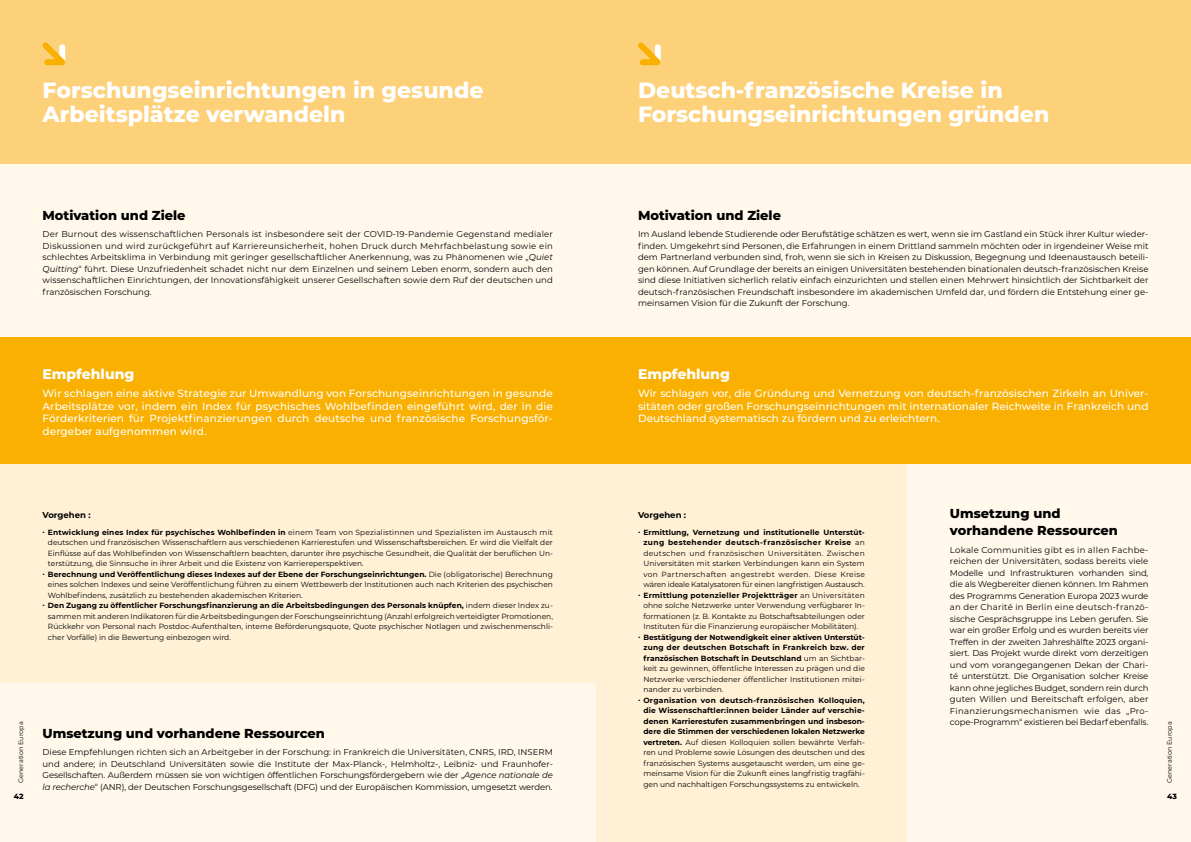
<style>
.page{position:relative;width:1191px;height:842px;background:#fff}
.page>*{position:absolute;margin:0;border:0;box-sizing:border-box;transform-origin:0 0}
.t1{font:800 22px/24px "Montserrat";color:#fff}
.t2{font:800 14px "Montserrat";color:#fff}
.t3{font:800 13px/17px "Montserrat";color:#000}
.t4{font:500 10.5px/12.5px "Montserrat";color:#fff;text-align:justify}
.t5{font:8.5px/11.5px "Montserrat";letter-spacing:-.01em;color:#000;text-align:justify}
.t6{font:700 8.5px "Montserrat";color:#000}
.t7{font:7.5px/10.5px "Montserrat";color:#000;text-align:justify}
.t8{font:700 7.5px "Montserrat";letter-spacing:.01em;color:#000}
.t9{font:7.5px "Montserrat";letter-spacing:.02em;color:#000}
.t10{font:7.5px "Montserrat";letter-spacing:.04em;color:#000}
.t11{font:7.5px "Montserrat";letter-spacing:-.02em;color:#000}
.t12{font:700 7.5px "Montserrat";letter-spacing:.03em;color:#000}
.t13{font:700 7.5px "Montserrat";letter-spacing:.05em;color:#000}
.t14{font:800 7.5px "Montserrat";color:#000}
.t15{font:6.5px "Montserrat";color:#000}
.s1{font-style:italic}
.s2{font-weight:700}
.s3{font-weight:400}
</style>
<div class="page">
<div style="left:595px;top:0;width:596px;height:164px;background:#fdd07a"></div>
<svg style="left:638px;top:42px;width:23px;height:23px"></svg>
<div style="left:595px;top:164px;width:596px;height:185px;background:#fff8eb"></div>
<div style="left:907px;top:463px;width:284px;height:379px;background:#fff8eb"></div>
<div style="left:595px;top:463px;width:312px;height:379px;background:#fff0d6"></div>
<div style="left:595px;top:337px;width:596px;height:126px;background:#f9b000"></div>
<div style="left:0;top:0;width:595px;height:164px;background:#fdd07a"></div>
<svg style="left:42px;top:42px;width:24px;height:23px"></svg>
<div style="left:0;top:164px;width:595px;height:173px;background:#fff8eb"></div>
<div style="left:0;top:682px;width:595px;height:160px;background:#fff8eb"></div>
<div style="left:0;top:463px;width:595px;height:219px;background:#fff0d6"></div>
<div style="left:0;top:337px;width:595px;height:126px;background:#f9b000"></div>
<h1 class="t1" style="left:43px;top:77px;width:442px">Forschungseinrichtungen in gesunde<br>Arbeitsplätze verwandeln</h1>
<h3 class="t3" style="left:43px;top:206px;width:144px">Motivation und Ziele</h3>
<p class="t5" style="left:43px;top:228px;width:512px">Der Burnout des wissenschaftlichen Personals ist insbesondere seit der COVID-19-Pandemie Gegenstand medialer Diskussionen und wird zurückgeführt auf Karriereunsicherheit, hohen Druck durch Mehrfachbelastung sowie ein schlechtes Arbeitsklima in Verbindung mit geringer gesellschaftlicher Anerkennung, was zu Phänomenen wie „<span class="s1">Quiet Quitting</span>“ führt. Diese Unzufriedenheit schadet nicht nur dem Einzelnen und seinem Leben enorm, sondern auch den wissenschaftlichen Einrichtungen, der Innovationsfähigkeit unserer Gesellschaften sowie dem Ruf der deutschen und französischen Forschung.</p>
<h2 class="t2" style="left:43px;top:364px;width:93px">Empfehlung</h2>
<p class="t4" style="left:43px;top:387px;width:512px">Wir schlagen eine aktive Strategie zur Umwandlung von Forschungseinrichtungen in gesunde Arbeitsplätze vor, indem ein Index für psychisches Wohlbefinden eingeführt wird, der in die Förderkriterien für Projektfinanzierungen durch deutsche und französische Forschungsför&shy;dergeber aufgenommen wird.</p>
<h1 class="t1" style="left:638px;top:77px;width:413px">Deutsch-französische Kreise in<br>Forschungseinrichtungen gründen</h1>
<h3 class="t3" style="left:638px;top:206px;width:144px">Motivation und Ziele</h3>
<p class="t5" style="left:638px;top:228px;width:512px">Im Ausland lebende Studierende oder Berufstätige schätzen es wert, wenn sie im Gastland ein Stück ihrer Kultur wieder&shy;finden. Umgekehrt sind Personen, die Erfahrungen in einem Drittland sammeln möchten oder in irgendeiner Weise mit dem Partnerland verbunden sind, froh, wenn sie sich in Kreisen zu Diskussion, Begegnung und Ideenaustausch beteili&shy;gen können. Auf Grundlage der bereits an einigen Universitäten bestehenden binationalen deutsch-französischen Kreise sind diese Initiativen sicherlich relativ einfach einzurichten und stellen einen Mehrwert hinsichtlich der Sichtbarkeit der deutsch-französischen Freundschaft insbesondere im akademischen Umfeld dar, und fördern die Entstehung einer ge&shy;meinsamen Vision für die Zukunft der Forschung.</p>
<h2 class="t2" style="left:638px;top:364px;width:93px">Empfehlung</h2>
<p class="t4" style="left:638px;top:387px;width:512px">Wir schlagen vor, die Gründung und Vernetzung von deutsch-französischen Zirkeln an Univer&shy;sitäten oder großen Forschungseinrichtungen mit internationaler Reichweite in Frankreich und Deutschland systematisch zu fördern und zu erleichtern.</p>
<h3 class="t3" style="left:950px;top:505px;width:169px">Umsetzung und vorhandene Ressourcen</h3>
<p class="t5" style="left:950px;top:544px;width:200px">Lokale Communities gibt es in allen Fachbe&shy;reichen der Universitäten, sodass bereits viele Modelle und Infrastrukturen vorhanden sind, die als Wegbereiter dienen können. Im Rahmen des Programms Generation Europa 2023 wurde an der Charité in Berlin eine deutsch-franzö&shy;sische Gesprächsgruppe ins Leben gerufen. Sie war ein großer Erfolg und es wurden bereits vier Treffen in der zweiten Jahreshälfte 2023 organi&shy;siert. Das Projekt wurde direkt vom derzeitigen und vom vorangegangenen Dekan der Chari&shy;té unterstützt. Die Organisation solcher Kreise kann ohne jegliches Budget, sondern rein durch guten Willen und Bereitschaft erfolgen, aber Finanzierungsmechanismen wie das „Pro&shy;cope-Programm“ existieren bei Bedarf ebenfalls.</p>
<p class="t6" style="left:43px;top:509px;width:50px">Vorgehen :</p>
<p class="t9" style="left:43px;top:527px;width:512px"><span class="s2">∙ Entwicklung eines Index für psychisches Wohlbefinden in</span> einem Team von Spezialistinnen und Spezialisten im Austausch mit</p>
<p class="t7" style="left:48px;top:537px;width:506px">deutschen und französischen Wissenschaftlern aus verschiedenen Karrierestufen und Wissenschaftsbereichen. Er wird die Vielfalt der</p>
<p class="t7" style="left:48px;top:548px;width:506px">Einflüsse auf das Wohlbefinden von Wissenschaftlern beachten, darunter ihre psychische Gesundheit, die Qualität der beruflichen Un-</p>
<p class="t7" style="left:48px;top:558px;width:317px">terstützung, die Sinnsuche in ihrer Arbeit und die Existenz von Karriereperspektiven.</p>
<p class="t8" style="left:43px;top:569px;width:512px">∙ Berechnung und Veröffentlichung dieses Indexes auf der Ebene der Forschungseinrichtungen. <span class="s3">Die (obligatorische) Berechnung</span></p>
<p class="t7" style="left:48px;top:579px;width:506px">eines solchen Indexes und seine Veröffentlichung führen zu einem Wettbewerb der Institutionen auch nach Kriterien des psychischen</p>
<p class="t7" style="left:48px;top:590px;width:256px">Wohlbefindens, zusätzlich zu bestehenden akademischen Kriterien.</p>
<p class="t8" style="left:43px;top:600px;width:512px">∙ Den Zugang zu öffentlicher Forschungsfinanzierung an die Arbeitsbedingungen des Personals knüpfen, <span class="s3">indem dieser Index zu-</span></p>
<p class="t7" style="left:48px;top:611px;width:506px">sammen mit anderen Indikatoren für die Arbeitsbedingungen der Forschungseinrichtung (Anzahl erfolgreich verteidigter Promotionen,</p>
<p class="t7" style="left:48px;top:621px;width:506px">Rückkehr von Personal nach Postdoc-Aufenthalten, interne Beförderungsquote, Quote psychischer Notlagen und zwischenmenschli-</p>
<p class="t7" style="left:48px;top:632px;width:184px">cher Vorfälle) in die Bewertung einbezogen wird.</p>
<p class="t6" style="left:638px;top:509px;width:50px">Vorgehen :</p>
<p class="t8" style="left:638px;top:527px;width:228px">∙ Ermittlung, Vernetzung und institutionelle Unterstüt-</p>
<p class="t13" style="left:643px;top:537px;width:223px">zung bestehender deutsch-französischer Kreise <span class="s3">an</span></p>
<p class="t10" style="left:643px;top:548px;width:223px">deutschen und französischen Universitäten. Zwischen</p>
<p class="t7" style="left:643px;top:558px;width:223px">Universitäten mit starken Verbindungen kann ein System</p>
<p class="t10" style="left:643px;top:569px;width:223px">von Partnerschaften angestrebt werden. Diese Kreise</p>
<p class="t11" style="left:643px;top:580px;width:223px">wären ideale Katalysatoren für einen langfristigen Austausch.</p>
<p class="t12" style="left:638px;top:590px;width:228px">∙ Ermittlung potenzieller Projektträger <span class="s3">an Universitäten</span></p>
<p class="t7" style="left:643px;top:600px;width:223px">ohne solche Netzwerke unter Verwendung verfügbarer In-</p>
<p class="t7" style="left:643px;top:611px;width:223px">formationen (z. B. Kontakte zu Botschaftsabteilungen oder</p>
<p class="t7" style="left:643px;top:621px;width:216px">Instituten für die Finanzierung europäischer Mobilitäten).</p>
<p class="t7" style="left:643px;top:632px;width:223px;text-indent:-5px"><span class="s2">∙ Bestätigung der Notwendigkeit einer aktiven Unterstüt&shy;zung der deutschen Botschaft in Frankreich bzw. der französischen Botschaft in Deutschland</span> um an Sichtbar&shy;keit zu gewinnen, öffentliche Interessen zu prägen und die Netzwerke verschiedener öffentlicher Institutionen mitei&shy;nander zu verbinden.</p>
<p class="t7" style="left:643px;top:695px;width:223px;text-indent:-5px"><span class="s2">∙ Organisation von deutsch-französischen Kolloquien, die Wissenschaftler:innen beider Länder auf verschie&shy;denen Karrierestufen zusammenbringen und insbeson&shy;dere die Stimmen der verschiedenen lokalen Netzwerke vertreten.</span> Auf diesen Kolloquien sollen bewährte Verfah&shy;ren und Probleme sowie Lösungen des deutschen und des französischen Systems ausgetauscht werden, um eine ge&shy;meinsame Vision für die Zukunft eines langfristig tragfähi&shy;gen und nachhaltigen Forschungssystems zu entwickeln.</p>
<p class="t15" style="left:17px;top:783px;width:63px;rotate:-90deg">Generation Europa</p>
<p class="t15" style="left:1165px;top:783px;width:63px;rotate:-90deg">Generation Europa</p>
<h3 class="t3" style="left:43px;top:724px;width:284px">Umsetzung und vorhandene Ressourcen</h3>
<p class="t5" style="left:43px;top:746px;width:512px">Diese Empfehlungen richten sich an Arbeitgeber in der Forschung: in Frankreich die Universitäten, CNRS, IRD, INSERM und andere; in Deutschland Universitäten sowie die Institute der Max-Planck-, Helmholtz-, Leibniz- und Fraunhofer-Gesellschaften. Außerdem müssen sie von wichtigen öffentlichen Forschungsfördergebern wie der „<span class="s1">Agence nationale de la recherche</span>“ (ANR), der Deutschen Forschungsgesellschaft (DFG) und der Europäischen Kommission, umgesetzt werden.</p>
<p class="t14" style="left:14px;top:791px;width:11px">42</p>
<p class="t14" style="left:1167px;top:791px;width:11px">43</p>
</div>
